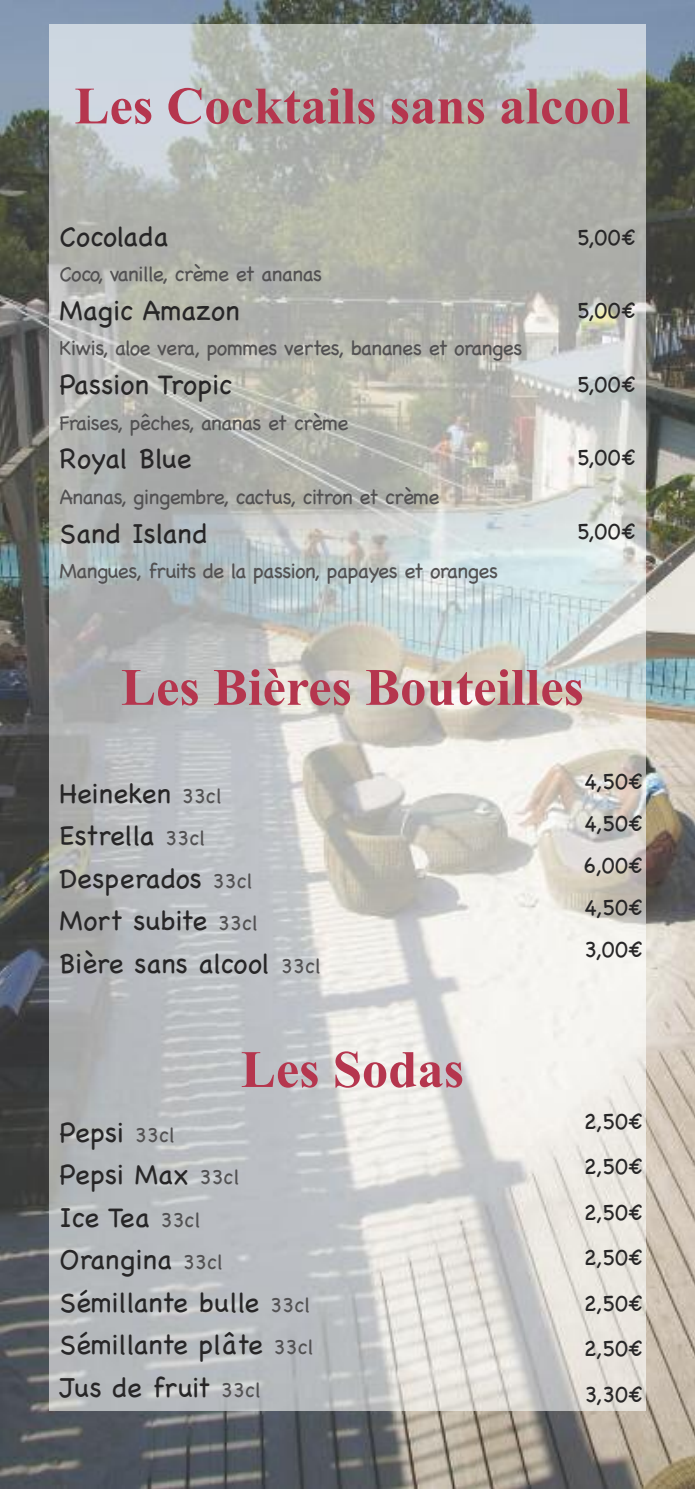
<style>
.page{position:relative;width:695px;height:1489px;background:#fff}
.page>*{position:absolute;margin:0;border:0;box-sizing:border-box;transform-origin:0 0}
.t1{font:700 52.5px "Times New Roman";color:#b5364e}
.t2{font:28px/42.4px "Chalkboard";color:#272627}
.t3{font:22.75px/45.5px "Chalkboard";color:#272627;text-align:justify}
.t4{font:21px "Chalkboard";letter-spacing:-.035em;color:#525152}
.s1{font-size:21px;color:#525152}
</style>
<div class="page">
<img style="left:0;top:0;width:694px;height:1488px">
<img style="left:50px;top:25px;width:595px;height:1385px">
<h1 class="t1" style="left:74px;top:77px;width:557px">Les Cocktails sans alcool</h1>
<p class="t2" style="left:60px;top:214px;width:110px">Cocolada</p>
<p class="t4" style="left:60px;top:260px;width:264px">Coco, vanille, crème et ananas</p>
<p class="t2" style="left:60px;top:289px;width:182px">Magic Amazon</p>
<p class="t4" style="left:60px;top:335px;width:464px">Kiwis, aloe vera, pommes vertes, bananes et oranges</p>
<p class="t2" style="left:60px;top:363px;width:174px">Passion Tropic</p>
<p class="t4" style="left:60px;top:409px;width:290px">Fraises, pêches, ananas et crème</p>
<p class="t2" style="left:60px;top:437px;width:133px">Royal Blue</p>
<p class="t4" style="left:60px;top:483px;width:381px">Ananas, gingembre, cactus, citron et crème</p>
<p class="t2" style="left:60px;top:512px;width:149px">Sand Island</p>
<p class="t4" style="left:60px;top:557px;width:440px">Mangues, fruits de la passion, papayes et oranges</p>
<p class="t3" style="left:576px;top:214px;width:60px">5,00€</p>
<p class="t3" style="left:576px;top:287px;width:60px">5,00€</p>
<p class="t3" style="left:576px;top:361px;width:60px">5,00€</p>
<p class="t3" style="left:576px;top:434px;width:60px">5,00€</p>
<p class="t3" style="left:576px;top:508px;width:60px">5,00€</p>
<h1 class="t1" style="left:121px;top:658px;width:464px">Les Bières Bouteilles</h1>
<p class="t2" style="left:60px;top:771px;width:263px">Heineken <span class="s1">33cl<br></span>Estrella <span class="s1">33cl<br></span>Desperados <span class="s1">33cl<br></span>Mort subite <span class="s1">33cl<br></span>Bière sans alcool <span class="s1">33cl</span></p>
<h1 class="t1" style="left:241px;top:1040px;width:225px">Les Sodas</h1>
<p class="t2" style="left:60px;top:1110px;width:256px">Pepsi <span class="s1">33cl<br></span>Pepsi Max <span class="s1">33cl<br></span>Ice Tea <span class="s1">33cl<br></span>Orangina <span class="s1">33cl<br></span>Sémillante bulle <span class="s1">33cl<br></span>Sémillante plâte <span class="s1">33cl<br></span>Jus de fruit <span class="s1">33cl</span></p>
<p class="t3" style="left:583px;top:760px;width:61px;line-height:42px">4,50€ 4,50€ 6,00€ 4,50€ 3,00€</p>
<p class="t3" style="left:583px;top:1097px;width:61px">2,50€ 2,50€ 2,50€ 2,50€ 2,50€ 2,50€ 3,30€</p>
</div>
